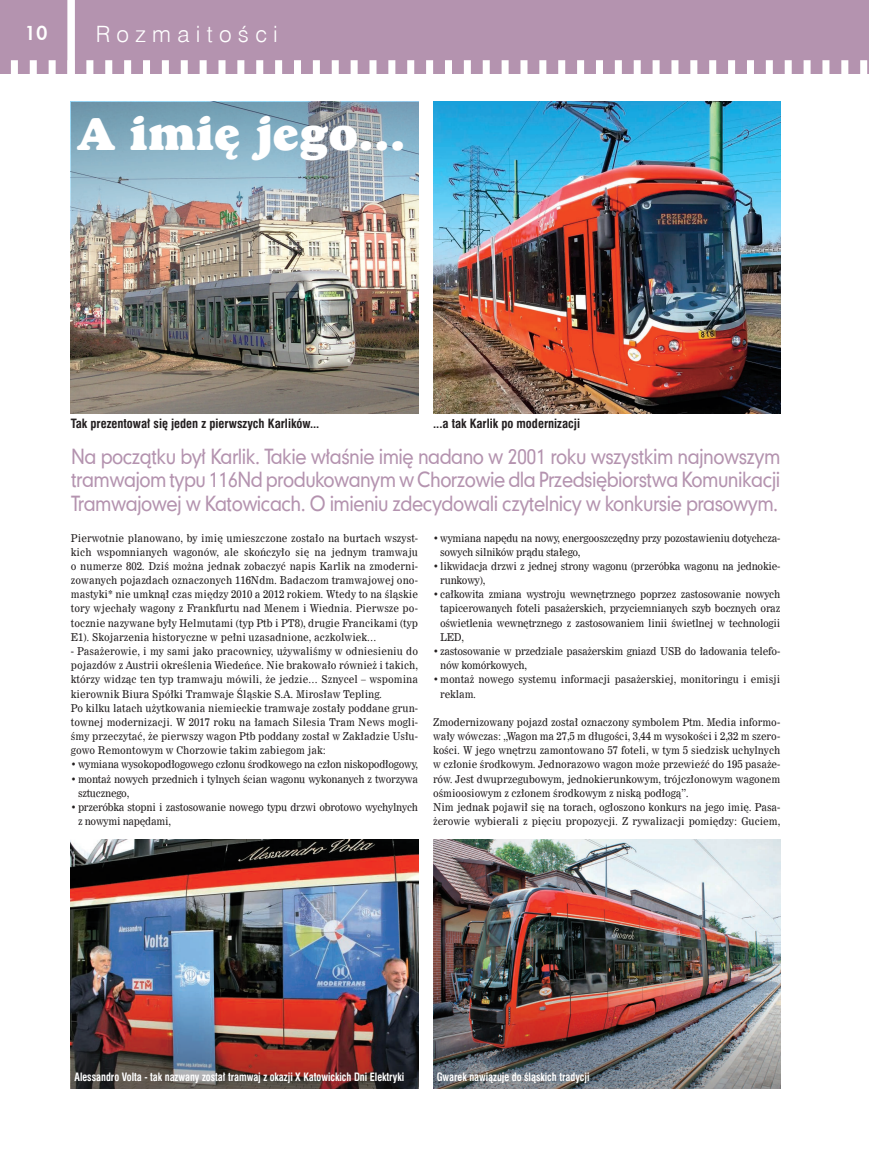
<style>
.page{position:relative;width:869px;height:1149px;background:#fff}
.page>*{position:absolute;margin:0;border:0;box-sizing:border-box;transform-origin:0 0}
.tytul{font:47.5px "Goudy Hvyface EU";color:#fff}
.t1{font:22.5px "Swis 721 Lt EU";letter-spacing:.28em;color:#fff}
.lead{font:20px/23.8px "Geometric 706 Md EU";letter-spacing:-.03em;color:#b493af;text-align:justify;scale:.9 1}
.t2{font:20px "Arial";color:#fff}
.pdpis_zdjecia{font:700 12.5px "Swis 721 Cn EU";color:#231f20}
.tekst{font:700 11.25px "Swis 721 Cn EU";color:#fff;scale:.9 1}
.tekst-2{font:10.62px/14.1px "News 705 EU";letter-spacing:-.03em;color:#231f20;text-align:justify;scale:.9 1}
.tekst-3{font:10.62px/14.1px "News 705 EU";letter-spacing:-.01em;color:#231f20;scale:.9 1}
.s1{font-family:"Geometric 415 BT Medium A"}
</style>
<div class="page">
<div style="left:0;top:0;width:868px;height:73px;background:#b493af"></div>
<div style="left:67px;top:0;width:8px;height:99px;background:#fff"></div>
<hr style="left:0;top:60px;width:1px;height:38px;background:#fff">
<div style="left:11px;top:60px;width:7px;height:38px;background:#fff"></div>
<div style="left:30px;top:60px;width:7px;height:38px;background:#fff"></div>
<div style="left:49px;top:60px;width:7px;height:38px;background:#fff"></div>
<div style="left:86px;top:60px;width:7px;height:38px;background:#fff"></div>
<div style="left:105px;top:60px;width:7px;height:38px;background:#fff"></div>
<div style="left:124px;top:60px;width:7px;height:38px;background:#fff"></div>
<div style="left:143px;top:60px;width:7px;height:38px;background:#fff"></div>
<div style="left:162px;top:60px;width:7px;height:38px;background:#fff"></div>
<div style="left:181px;top:60px;width:7px;height:38px;background:#fff"></div>
<div style="left:199px;top:60px;width:7px;height:38px;background:#fff"></div>
<div style="left:218px;top:60px;width:7px;height:38px;background:#fff"></div>
<div style="left:237px;top:60px;width:7px;height:38px;background:#fff"></div>
<div style="left:256px;top:60px;width:7px;height:38px;background:#fff"></div>
<div style="left:275px;top:60px;width:7px;height:38px;background:#fff"></div>
<div style="left:294px;top:60px;width:7px;height:38px;background:#fff"></div>
<div style="left:313px;top:60px;width:7px;height:38px;background:#fff"></div>
<div style="left:331px;top:60px;width:7px;height:38px;background:#fff"></div>
<div style="left:350px;top:60px;width:7px;height:38px;background:#fff"></div>
<div style="left:369px;top:60px;width:7px;height:38px;background:#fff"></div>
<div style="left:388px;top:60px;width:7px;height:38px;background:#fff"></div>
<div style="left:407px;top:60px;width:7px;height:38px;background:#fff"></div>
<div style="left:426px;top:60px;width:7px;height:38px;background:#fff"></div>
<div style="left:445px;top:60px;width:7px;height:38px;background:#fff"></div>
<div style="left:463px;top:60px;width:7px;height:38px;background:#fff"></div>
<div style="left:482px;top:60px;width:7px;height:38px;background:#fff"></div>
<div style="left:501px;top:60px;width:7px;height:38px;background:#fff"></div>
<div style="left:520px;top:60px;width:7px;height:38px;background:#fff"></div>
<div style="left:539px;top:60px;width:7px;height:38px;background:#fff"></div>
<div style="left:558px;top:60px;width:7px;height:38px;background:#fff"></div>
<div style="left:577px;top:60px;width:7px;height:38px;background:#fff"></div>
<div style="left:595px;top:60px;width:7px;height:38px;background:#fff"></div>
<div style="left:614px;top:60px;width:7px;height:38px;background:#fff"></div>
<div style="left:633px;top:60px;width:7px;height:38px;background:#fff"></div>
<div style="left:652px;top:60px;width:7px;height:38px;background:#fff"></div>
<div style="left:671px;top:60px;width:7px;height:38px;background:#fff"></div>
<div style="left:690px;top:60px;width:7px;height:38px;background:#fff"></div>
<div style="left:708px;top:60px;width:8px;height:38px;background:#fff"></div>
<div style="left:727px;top:60px;width:7px;height:38px;background:#fff"></div>
<div style="left:746px;top:60px;width:7px;height:38px;background:#fff"></div>
<div style="left:765px;top:60px;width:7px;height:38px;background:#fff"></div>
<div style="left:784px;top:60px;width:7px;height:38px;background:#fff"></div>
<div style="left:803px;top:60px;width:7px;height:38px;background:#fff"></div>
<div style="left:822px;top:60px;width:7px;height:38px;background:#fff"></div>
<div style="left:840px;top:60px;width:7px;height:38px;background:#fff"></div>
<div style="left:859px;top:60px;width:7px;height:38px;background:#fff"></div>
<img style="left:71px;top:328px;width:347px;height:86px">
<img style="left:433px;top:102px;width:347px;height:312px">
<img style="left:71px;top:102px;width:347px;height:226px">
<img style="left:433px;top:839px;width:347px;height:113px">
<img style="left:71px;top:839px;width:347px;height:113px">
<img style="left:433px;top:952px;width:347px;height:136px">
<img style="left:71px;top:952px;width:347px;height:136px">
<p class="t1" style="left:96px;top:20px;width:183px">Rozmaitości</p>
<p class="t2" style="left:20px;top:19px;width:29px">10<span class="s1">10</span></p>
<h2 class="t1" style="left:76px;top:20px;width:172px">Wydarzenia</h2>
<p class="tytul" style="left:78px;top:105px;width:329px">A imię jego…</p>
<p class="pdpis_zdjecia" style="left:71px;top:416px;width:250px">Tak prezentował się jeden z pierwszych Karlików...</p>
<p class="pdpis_zdjecia" style="left:433px;top:416px;width:148px">...a tak Karlik po modernizacji</p>
<p class="lead" style="left:71px;top:444px;width:789px">Na początku był Karlik. Takie właśnie imię nadano w 2001 roku wszystkim najnowszym tramwajom typu 116Nd produkowanym w Chorzowie dla Przedsiębiorstwa Komunikacji Tramwajowej w Katowicach. O imieniu zdecydowali czytelnicy w konkursie prasowym.</p>
<p class="tekst-2" style="left:71px;top:531px;width:387px">Pierwotnie planowano, by imię umieszczone zostało na burtach wszyst&shy;kich wspomnianych wagonów, ale skończyło się na jednym tramwaju o numerze 802. Dziś można jednak zobaczyć napis Karlik na zmoderni&shy;zowanych pojazdach oznaczonych 116Ndm. Badaczom tramwajowej ono&shy;mastyki* nie umknął czas między 2010 a 2012 rokiem. Wtedy to na śląskie tory wjechały wagony z Frankfurtu nad Menem i Wiednia. Pierwsze po&shy;tocznie nazywane były Helmutami (typ Ptb i PT8), drugie Francikami (typ E1). Skojarzenia historyczne w pełni uzasadnione, aczkolwiek…</p>
<p class="tekst-2" style="left:71px;top:644px;width:387px">- Pasażerowie, i my sami jako pracownicy, używaliśmy w odniesieniu do pojazdów z Austrii określenia Wiedeńce. Nie brakowało również i takich, którzy widząc ten typ tramwaju mówili, że jedzie… Sznycel – wspomina kierownik Biura Spółki Tramwaje Śląskie S.A. Mirosław Tepling.</p>
<p class="tekst-2" style="left:71px;top:701px;width:387px">Po kilku latach użytkowania niemieckie tramwaje zostały poddane grun&shy;townej modernizacji. W 2017 roku na łamach Silesia Tram News mogli&shy;śmy przeczytać, że pierwszy wagon Ptb poddany został w Zakładzie Usłu&shy;gowo Remontowym w Chorzowie takim zabiegom jak:</p>
<p class="tekst-2" style="left:71px;top:757px;width:387px">• wymiana wysokopodłogowego członu środkowego na człon niskopodłogowy,</p>
<p class="tekst-2" style="left:78px;top:771px;width:379px;text-indent:-7px">• montaż nowych przednich i tylnych ścian wagonu wykonanych z tworzywa sztucznego,</p>
<p class="tekst-2" style="left:78px;top:800px;width:379px;text-indent:-7px">• przeróbka stopni i zastosowanie nowego typu drzwi obrotowo wychylnych z nowymi napędami,</p>
<p class="tekst-2" style="left:440px;top:531px;width:379px;text-indent:-7px">• wymiana napędu na nowy, energooszczędny przy pozostawieniu dotychcza&shy;sowych silników prądu stałego,</p>
<p class="tekst-2" style="left:440px;top:559px;width:379px;text-indent:-7px">• likwidacja drzwi z jednej strony wagonu (przeróbka wagonu na jednokie&shy;runkowy),</p>
<p class="tekst-2" style="left:440px;top:587px;width:379px;text-indent:-7px">• całkowita zmiana wystroju wewnętrznego poprzez zastosowanie nowych tapicerowanych foteli pasażerskich, przyciemnianych szyb bocznych oraz oświetlenia wewnętrznego z zastosowaniem linii świetlnej w technologii LED,</p>
<p class="tekst-2" style="left:440px;top:644px;width:379px;text-indent:-7px">• zastosowanie w przedziale pasażerskim gniazd USB do ładowania telefo&shy;nów komórkowych,</p>
<p class="tekst-3" style="left:440px;top:672px;width:379px;text-indent:-7px">• montaż nowego systemu informacji pasażerskiej, monitoringu i emisji reklam.</p>
<p class="tekst-2" style="left:433px;top:715px;width:387px">Zmodernizowany pojazd został oznaczony symbolem Ptm. Media informo&shy;wały wówczas: „Wagon ma 27,5 m długości, 3,44 m wysokości i 2,32 m szero&shy;kości. W jego wnętrzu zamontowano 57 foteli, w tym 5 siedzisk uchylnych w członie środkowym. Jednorazowo wagon może przewieźć do 195 pasaże&shy;rów. Jest dwuprzegubowym, jednokierunkowym, trójczłonowym wagonem ośmioosiowym z członem środkowym z niską podłogą”.</p>
<p class="tekst-3" style="left:433px;top:800px;width:387px">Nim jednak pojawił się na torach, ogłoszono konkurs na jego imię. Pasa&shy;żerowie wybierali z pięciu propozycji. Z rywalizacji pomiędzy: Guciem,</p>
<p class="tekst" style="left:74px;top:1069px;width:368px">Alessandro Volta - tak nazwany został tramwaj z okazji X Katowickich Dni Elektryki</p>
<p class="tekst" style="left:436px;top:1069px;width:171px">Gwarek nawiązuje do śląskich tradycji</p>
</div>
